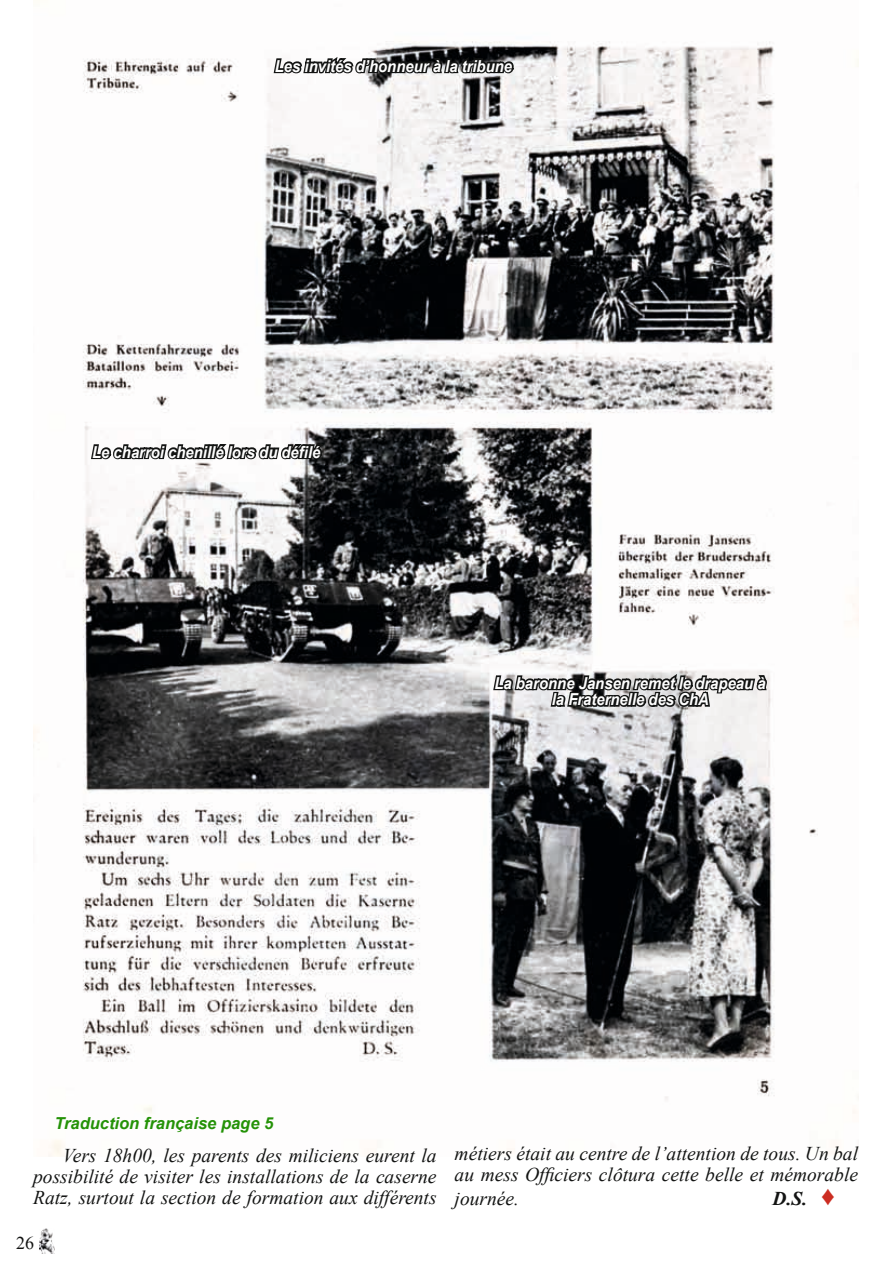
<style>
.page{position:relative;width:893px;height:1263px;background:#fff}
.page>*{position:absolute;margin:0;border:0;box-sizing:border-box;transform-origin:0 0}
.t1{font:italic 19.5px/21px "Times New Roman";color:#131413;text-align:justify}
.t2{font:italic 700 19.5px "Times New Roman";color:#131413}
.t3{font:18px "Times New Roman";color:#131413}
.t4{font:italic 700 16.5px/16.5px "Arial Narrow";color:#fff;text-align:center;scale:1.1 1}
.t5{font:italic 700 16.5px "Arial";color:#249207}
.s1{font-family:"Arial";font-weight:400;font-style:normal;font-size:27px;color:#cc2d22}
</style>
<div class="page">
<img style="left:39px;top:1228px;width:16px;height:25px">
<img style="left:34px;top:41px;width:825px;height:1116px">
<svg style="left:272px;top:54px;width:244px;height:28px"></svg>
<svg style="left:89px;top:442px;width:238px;height:25px"></svg>
<svg style="left:491px;top:671px;width:278px;height:43px"></svg>
<p class="t4" style="left:275px;top:57px;width:217px">Les invités d’honneur à la tribune</p>
<p class="t4" style="left:92px;top:443px;width:209px">Le charroi chenillé lors du défilé</p>
<p class="t4" style="left:494px;top:674px;width:248px">La baronne Jansen remet le drapeau à la Fraternelle des ChA</p>
<p class="t5" style="left:54px;top:1112px;width:220px">Traduction française page 5</p>
<p class="t1" style="left:33px;top:1145px;width:405px;text-indent:30px">Vers 18h00, les parents des miliciens eurent la possibilité de visiter les installations de la caserne Ratz, surtout la section de formation aux différents</p>
<p class="t1" style="left:455px;top:1142px;width:405px">métiers était au centre de l’attention de tous. Un bal au mess Officiers clôtura cette belle et mémorable</p>
<p class="t1" style="left:455px;top:1187px;width:66px">journée.</p>
<p class="t2" style="left:773px;top:1184px;width:64px">D.S. <span class="s1">♦</span></p>
<p class="t3" style="left:16px;top:1230px;width:20px">26</p>
</div>
